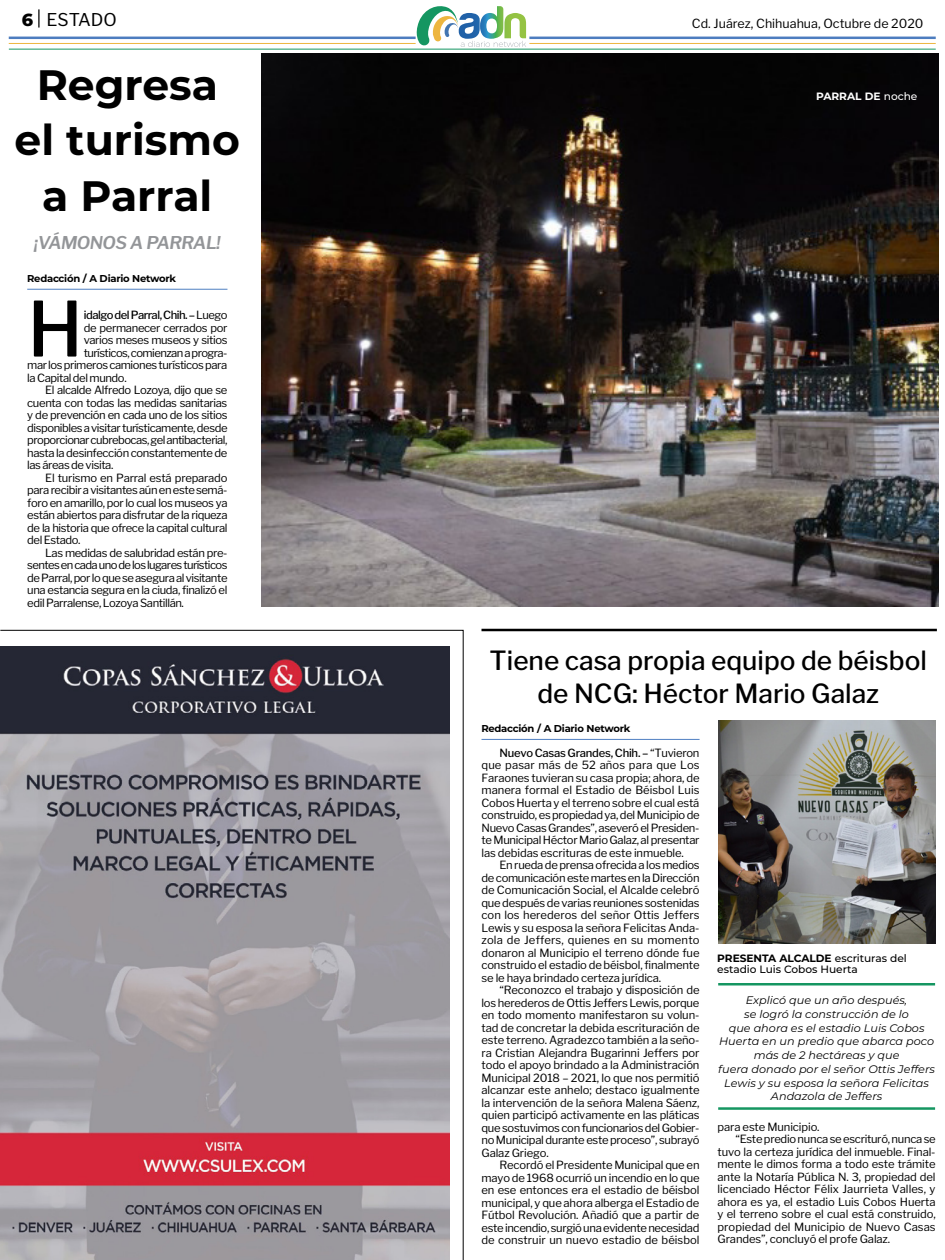
<style>
.page{position:relative;width:945px;height:1260px;background:#fff}
.page>*{position:absolute;margin:0;border:0;box-sizing:border-box;transform-origin:0 0}
.t1{font:500 75.5px "Libre Franklin";color:#000}
.t2{font:700 42.5px/55.4px "Montserrat";color:#000;text-align:center}
.t3{font:500 26.25px/32.9px "Libre Franklin";color:#000;text-align:center}
.t4{font:italic 600 17.5px "Libre Franklin";letter-spacing:-.03em;color:#939598}
.t5{font:17.5px "Libre Franklin";color:#000}
.t6{font:12.5px "Libre Franklin";color:#000}
.t7{font:11.25px/12.5px "Libre Franklin";letter-spacing:-.025em;color:#000;text-align:justify}
.t8{font:11.25px "Libre Franklin";color:#000}
.t9{font:11.25px "Libre Franklin";letter-spacing:-.005em;color:#000}
.t10{font:11.25px "Libre Franklin";letter-spacing:-.05em;color:#000}
.t11{font:11.25px "Libre Franklin";letter-spacing:-.045em;color:#000}
.t12{font:500 11.25px "Libre Franklin";letter-spacing:-.045em;color:#000}
.t13{font:italic 10.88px/13.8px "Montserrat";color:#000;text-align:center}
.t14{font:500 10.62px/11.2px "Montserrat";letter-spacing:-.005em;color:#000}
.t15{font:700 10.62px "Montserrat";color:#000}
.t16{font:500 10.62px "Montserrat";color:#fff}
.t17{font:700 10.62px "Montserrat";color:#fff}
.t18{font:700 10px "Montserrat";letter-spacing:-.025em;color:#000}
.s1{font-family:"Montserrat";font-weight:800}
.s2{font-weight:400}
.s3{font-weight:700}
.s4{font-weight:500}
</style>
<div class="page">
<img style="left:261px;top:54px;width:677px;height:553px">
<svg style="left:414px;top:6px;width:112px;height:41px"></svg>
<hr style="left:529px;top:37px;width:407px;height:2px;background:#4d7dbf">
<hr style="left:529px;top:43px;width:407px;height:1px;background:#edb640">
<hr style="left:9px;top:49px;width:927px;height:1px;background:#159661">
<hr style="left:9px;top:37px;width:407px;height:2px;background:#4d7dbf">
<hr style="left:9px;top:43px;width:407px;height:1px;background:#edb640">
<svg style="left:38px;top:9px;width:2px;height:19px"></svg>
<svg style="left:0;top:630px;width:464px;height:630px"></svg>
<img style="left:0;top:646px;width:449px;height:614px">
<hr style="left:482px;top:739px;width:218px;height:1px;background:#4f80c2">
<hr style="left:27px;top:289px;width:200px;height:1px;background:#4f80c2">
<hr style="left:482px;top:629px;width:455px;height:2px;background:#000">
<img style="left:718px;top:721px;width:218px;height:223px">
<hr style="left:718px;top:983px;width:217px;height:3px;background:#159661">
<hr style="left:718px;top:1107px;width:217px;height:3px;background:#159661">
<h3 class="t5" style="left:22px;top:9px;width:82px"><span class="s1">6</span> estado</h3>
<p class="t6" style="left:692px;top:15px;width:233px">Cd. Juárez, Chihuahua, Octubre de 2020</p>
<h2 class="t2" style="left:15px;top:55px;width:227px">Regresa el turismo a Parral</h2>
<h3 class="t4" style="left:34px;top:232px;width:188px">¡VÁMONOS A PARRAL !</h3>
<p class="t18" style="left:27px;top:271px;width:150px">Redacción / A Diario Network</p>
<h1 class="t1" style="left:27px;top:284px;width:57px">H</h1>
<p class="t12" style="left:84px;top:308px;width:145px">idalgo del Parral, Chih. – <span class="s2">Luego</span></p>
<p class="t7" style="left:84px;top:321px;width:145px">de permanecer cerrados por</p>
<p class="t7" style="left:84px;top:334px;width:145px">varios meses museos y sitios</p>
<p class="t10" style="left:84px;top:346px;width:145px">turísticos, comienzan a progra-</p>
<p class="t7" style="left:27px;top:359px;width:202px">mar los primeros camiones turísticos para</p>
<p class="t7" style="left:27px;top:371px;width:101px">la Capital del mundo.</p>
<p class="t7" style="left:45px;top:384px;width:184px">El alcalde Alfredo Lozoya, dijo que se</p>
<p class="t7" style="left:27px;top:396px;width:202px">cuenta con todas las medidas sanitarias</p>
<p class="t7" style="left:27px;top:409px;width:202px">y de prevención en cada uno de los sitios</p>
<p class="t7" style="left:27px;top:421px;width:202px">disponibles a visitar turísticamente, desde</p>
<p class="t11" style="left:27px;top:433px;width:202px">proporcionar cubrebocas, gel antibacterial,</p>
<p class="t7" style="left:27px;top:446px;width:202px">hasta la desinfección constantemente de</p>
<p class="t7" style="left:27px;top:459px;width:88px">las áreas de visita.</p>
<p class="t7" style="left:45px;top:471px;width:184px">El turismo en Parral está preparado</p>
<p class="t7" style="left:27px;top:484px;width:202px">para recibir a visitantes aún en este semá-</p>
<p class="t7" style="left:27px;top:496px;width:202px">foro en amarillo, por lo cual los museos ya</p>
<p class="t7" style="left:27px;top:509px;width:202px">están abiertos para disfrutar de la riqueza</p>
<p class="t7" style="left:27px;top:521px;width:202px">de la historia que ofrece la capital cultural</p>
<p class="t7" style="left:27px;top:534px;width:55px">del Estado.</p>
<p class="t7" style="left:45px;top:546px;width:184px">Las medidas de salubridad están pre-</p>
<p class="t10" style="left:27px;top:558px;width:202px">sentes en cada uno de los lugares turísticos</p>
<p class="t7" style="left:27px;top:571px;width:202px">de Parral, por lo que se asegura al visitante</p>
<p class="t7" style="left:27px;top:584px;width:202px">una estancia segura en la ciuda, finalizó el</p>
<p class="t7" style="left:27px;top:596px;width:158px">edil Parralense, Lozoya Santillán.</p>
<p class="t17" style="left:816px;top:89px;width:16px">Parral</p>
<p class="t16" style="left:865px;top:89px;width:54px"><span class="s3">de</span> noche</p>
<h3 class="t3" style="left:490px;top:644px;width:439px">Tiene casa propia equipo de béisbol de N CG: Héctor Mario Galaz</h3>
<p class="t18" style="left:482px;top:721px;width:150px">Redacción / A Diario Network</p>
<p class="t7" style="left:481px;top:746px;width:220px;text-indent:18px"><span class="s4">N uevo Casas Grandes, Chih. –</span> “Tuvieron que pasar más de 52 años para que Los Faraones tuvieran su casa propia; ahora, de manera formal el Estadio de Béisbol Luis Cobos Huerta y el terreno sobre el cual está construido, es propiedad ya, del Municipio de N uevo Casas Grandes”, aseveró el Presiden&shy;te Municipal Héctor Mario Galaz, al presentar las debidas escrituras de este inmueble.</p>
<p class="t7" style="left:481px;top:859px;width:220px;text-indent:18px">En rueda de prensa ofrecida a los medios de comunicación este martes en la Dirección de Comunicación Social, el Alcalde celebró que después de varias reuniones sostenidas con los herederos del señor Ottis Jeffers Lewis y su esposa la señora Felicitas Anda&shy;zola de Jeffers, quienes en su momento donaron al Municipio el terreno dónde fue construido el estadio de béisbol, finalmente se le haya brindado certeza jurídica.</p>
<p class="t7" style="left:481px;top:984px;width:220px;text-indent:18px">“Reconozco el trabajo y disposición de los herederos de Ottis Jeffers Lewis, porque en todo momento manifestaron su volun&shy;tad de concretar la debida escrituración de este terreno. Agradezco también a la seño&shy;ra Cristian Alejandra Bugarinni Jeffers por todo el apoyo brindado a la Administración Municipal 2018 – 2021, lo que nos permitió alcanzar este anhelo; destaco igualmente la intervención de la señora Malena Sáenz, quien participó activamente en las pláticas que sostuvimos con funcionarios del Gobier&shy;no Municipal durante este proceso”, subrayó Galaz Griego.</p>
<p class="t7" style="left:481px;top:1159px;width:220px;text-indent:18px">Recordó el Presidente Municipal que en mayo de 1968 ocurrió un incendio en lo que en ese entonces era el estadio de béisbol municipal, y que ahora alberga el Estadio de Fútbol Revolución. Añadió que a partir de este incendio, surgió una evidente necesidad de construir un nuevo estadio de béisbol</p>
<p class="t14" style="left:717px;top:952px;width:191px;text-indent:118px">escrituras del estadio Luis Cobos Huerta</p>
<p class="t15" style="left:717px;top:951px;width:16px">Presenta</p>
<p class="t15" style="left:780px;top:951px;width:17px">Alcalde</p>
<p class="t13" style="left:718px;top:993px;width:218px">Explicó que un año después,<br>se logró la construcción de lo<br>que ahora es el estadio Luis Cobos<br>Huerta en un predio que abarca poco más de 2 hectáreas y que<br>fuera donado por el señor Ottis Jeffers<br>Lewis y su esposa la señora Felicitas<br>Andazola de Jeffers</p>
<p class="t7" style="left:718px;top:1120px;width:104px">para este Municipio.</p>
<p class="t7" style="left:736px;top:1133px;width:202px">“Este predio nunca se escrituró, nunca se</p>
<p class="t7" style="left:718px;top:1145px;width:220px">tuvo la certeza jurídica del inmueble. Final-</p>
<p class="t7" style="left:718px;top:1158px;width:220px">mente le dimos forma a todo este trámite</p>
<p class="t7" style="left:718px;top:1170px;width:220px">ante la Notaría Pública N . 3, propiedad del</p>
<p class="t8" style="left:718px;top:1182px;width:220px">licenciado Héctor Félix Jaurrieta Valles, y</p>
<p class="t9" style="left:718px;top:1195px;width:220px">ahora es ya, el estadio Luis Cobos Huerta</p>
<p class="t9" style="left:718px;top:1207px;width:220px">y el terreno sobre el cual está construido,</p>
<p class="t8" style="left:718px;top:1220px;width:220px">propiedad del Municipio de N uevo Casas</p>
<p class="t7" style="left:718px;top:1233px;width:174px">Grandes”, concluyó el profe Galaz.</p>
</div>
